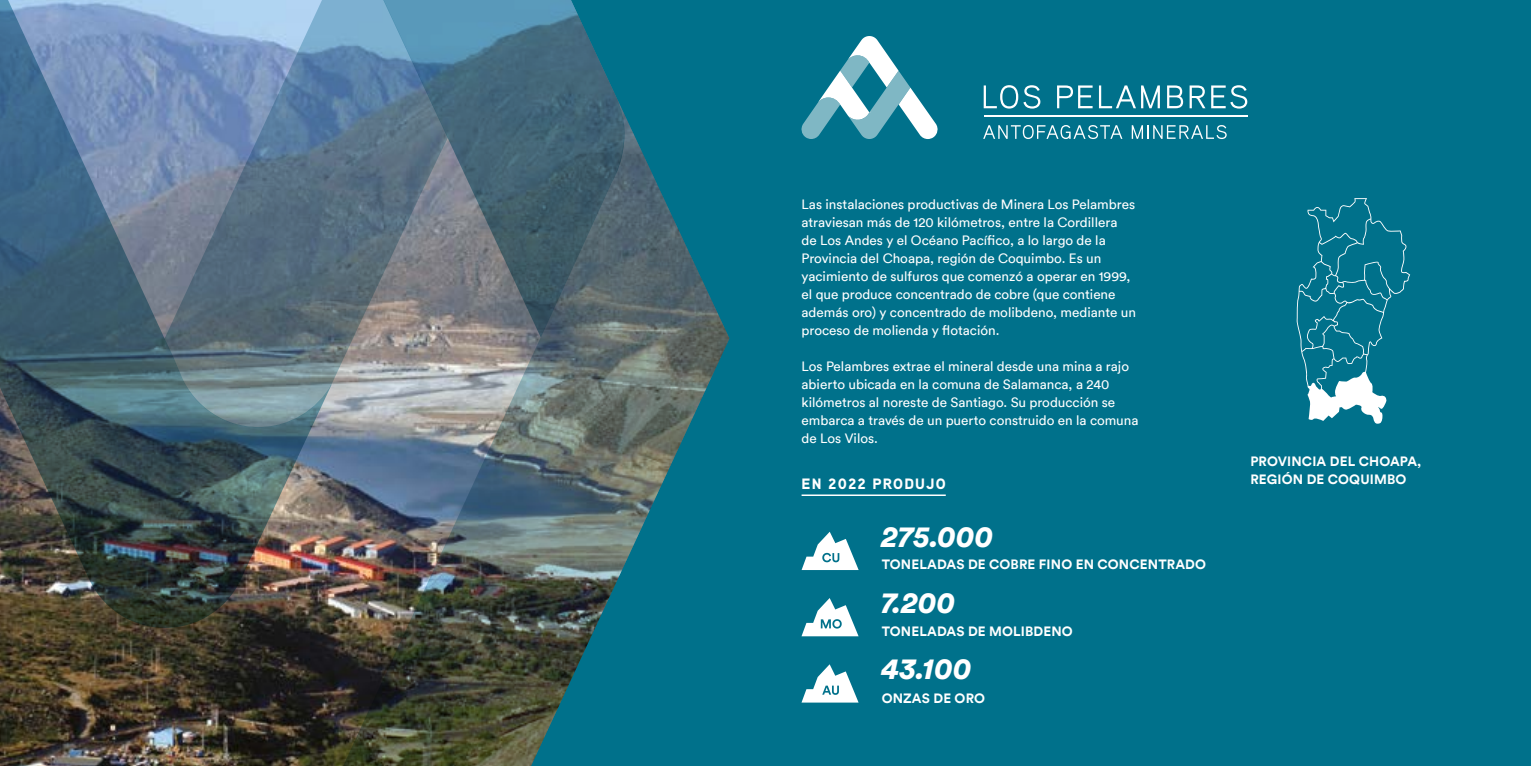
<style>
.page{position:relative;width:1531px;height:766px;background:#fff}
.page>*{position:absolute;margin:0;border:0;box-sizing:border-box;transform-origin:0 0}
.t1{font:italic 900 30px "Circular Std";letter-spacing:.005em;color:#fff}
.t2{font:900 15px "Aaux Next";letter-spacing:.075em;color:#fff}
.t3{font:13.5px/18px "Circular";color:#fff}
.t4{font:700 13.5px/18px "Circular";letter-spacing:.01em;color:#fff}
</style>
<div class="page">
<div style="left:0;top:0;width:1531px;height:765px;background:#00718b"></div>
<img style="left:0;top:627px;width:318px;height:138px">
<svg style="left:801px;top:36px;width:137px;height:103px"></svg>
<svg style="left:1296px;top:198px;width:114px;height:225px"></svg>
<svg style="left:983px;top:125px;width:139px;height:14px"></svg>
<svg style="left:1132px;top:125px;width:94px;height:14px"></svg>
<svg style="left:984px;top:85px;width:56px;height:23px"></svg>
<svg style="left:1057px;top:85px;width:35px;height:23px"></svg>
<svg style="left:1099px;top:85px;width:61px;height:23px"></svg>
<svg style="left:1167px;top:85px;width:16px;height:23px"></svg>
<svg style="left:1189px;top:85px;width:16px;height:23px"></svg>
<svg style="left:1211px;top:85px;width:36px;height:23px"></svg>
<hr style="left:984px;top:116px;width:263px;height:1px;background:#fff">
<hr style="left:801px;top:494px;width:145px;height:2px;background:#fff">
<svg style="left:801px;top:531px;width:58px;height:39px"></svg>
<svg style="left:801px;top:598px;width:57px;height:38px"></svg>
<svg style="left:801px;top:664px;width:57px;height:38px"></svg>
<img style="left:0;top:0;width:318px;height:627px">
<svg style="left:247px;top:0;width:370px;height:337px;background:#59829e"></svg>
<img style="left:318px;top:99px;width:411px;height:666px">
<p class="t3" style="left:801px;top:195px;width:336px">Las instalaciones productivas de Minera Los Pelambres atraviesan más de 120 kilómetros, entre la Cordillera de Los Andes y el Océano Pacífico, a lo largo de la Provincia del Choapa, región de Coquimbo. Es un yacimiento de sulfuros que comenzó a operar en 1999, el que produce concentrado de cobre (que contiene además oro) y concentrado de molibdeno, mediante un proceso de molienda y flotación.</p>
<p class="t3" style="left:801px;top:357px;width:338px">Los Pelambres extrae el mineral desde una mina a rajo abierto ubicada en la comuna de Salamanca, a 240 kilómetros al noreste de Santiago. Su producción se embarca a través de un puerto construido en la comuna de Los Vilos.</p>
<p class="t2" style="left:801px;top:473px;width:146px">EN 2022 PRODUJO</p>
<h1 class="t1" style="left:881px;top:516px;width:113px">275.000</h1>
<p class="t4" style="left:882px;top:555px;width:326px">TONELADAS DE COBRE FINO EN CONCENTRADO</p>
<h1 class="t1" style="left:881px;top:582px;width:75px">7.200</h1>
<p class="t4" style="left:882px;top:621px;width:193px">TONELADAS DE MOLIBDENO</p>
<h1 class="t1" style="left:881px;top:648px;width:91px">43.100</h1>
<p class="t4" style="left:882px;top:688px;width:105px">ONZAS DE ORO</p>
<p class="t4" style="left:1250px;top:451px;width:173px">PROVINCIA DEL CHOAPA,<br>REGIÓN DE COQUIMBO</p>
</div>
